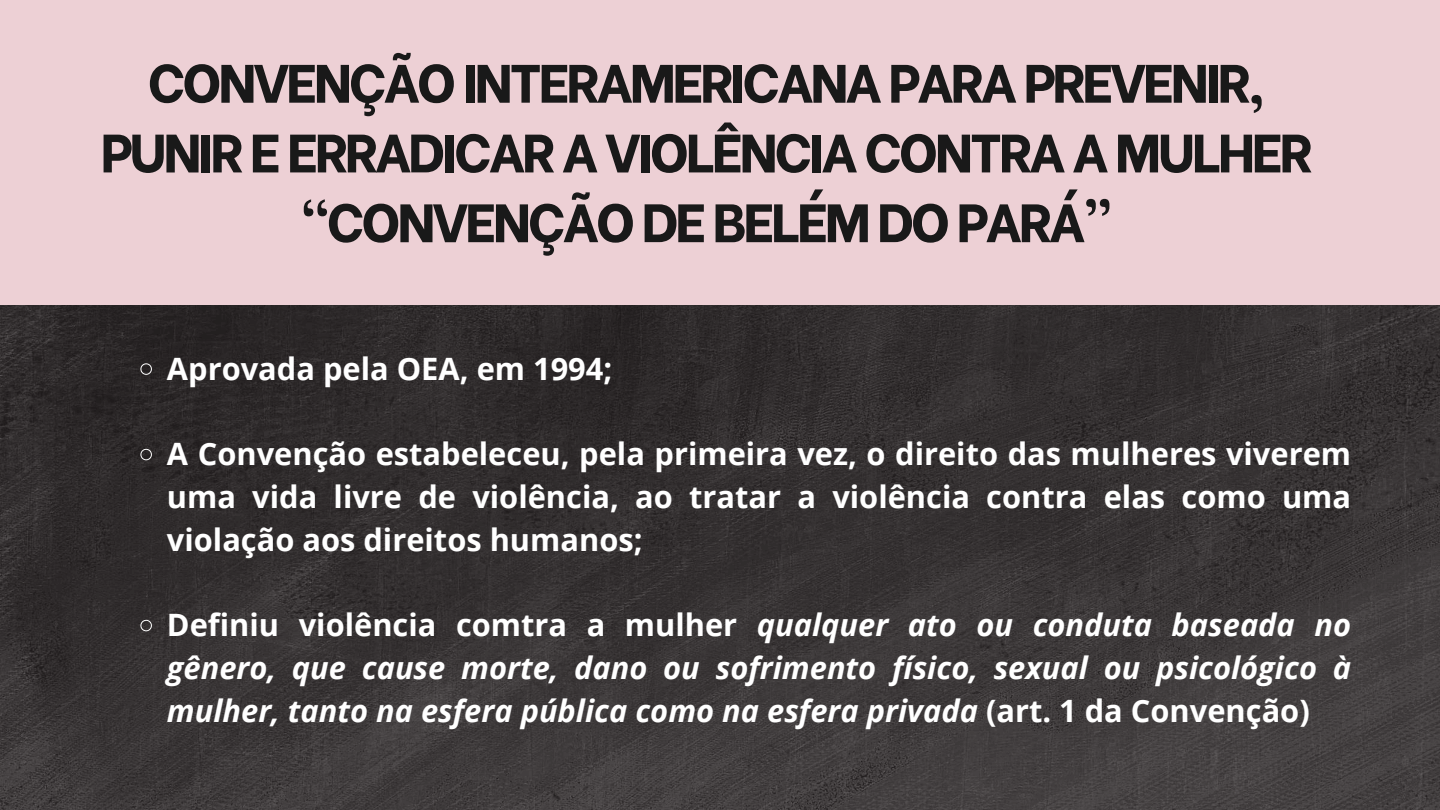
<style>
.page{position:relative;width:1440px;height:810px;background:#fff}
.page>*{position:absolute;margin:0;border:0;box-sizing:border-box;transform-origin:0 0}
.t1{font:800 54px/69.8px "Be Vietnam";letter-spacing:-.055em;color:#191919;text-align:center}
.t2{font:italic 700 30.8px/42.8px "Open Sans";color:#fff;text-align:justify}
.t3{font:700 30.8px/42.8px "Open Sans";color:#fff;text-align:justify}
.s1{font-style:normal}
</style>
<div class="page">
<img style="left:0;top:305px;width:1440px;height:505px">
<div style="left:0;top:0;width:1440px;height:305px;background:#edd0d5"></div>
<svg style="left:140px;top:363px;width:12px;height:12px"></svg>
<svg style="left:140px;top:448px;width:12px;height:13px"></svg>
<svg style="left:140px;top:619px;width:12px;height:13px"></svg>
<h1 class="t1" style="left:101px;top:43px;width:1213px">CONVENÇÃO INTERAMERICANA PARA PREVENIR,<br>PUNIR E ERRADICAR A VIOLÊNCIA CONTRA A MULHER “CONVENÇÃO DE BELÉM DO PARÁ”</h1>
<p class="t3" style="left:167px;top:346px;width:447px">Aprovada pela OEA, em 1994;</p>
<p class="t3" style="left:167px;top:432px;width:1186px">A Convenção estabeleceu, pela primeira vez, o direito das mulheres viverem uma vida livre de violência, ao tratar a violência contra elas como uma violação aos direitos humanos;</p>
<p class="t2" style="left:167px;top:603px;width:1186px"><span class="s1">Definiu violência comtra a mulher</span> qualquer ato ou conduta baseada no gênero, que cause morte, dano ou sofrimento físico, sexual ou psicológico à mulher, tanto na esfera pública como na esfera privada <span class="s1">(art. 1 da Convenção)</span></p>
</div>
